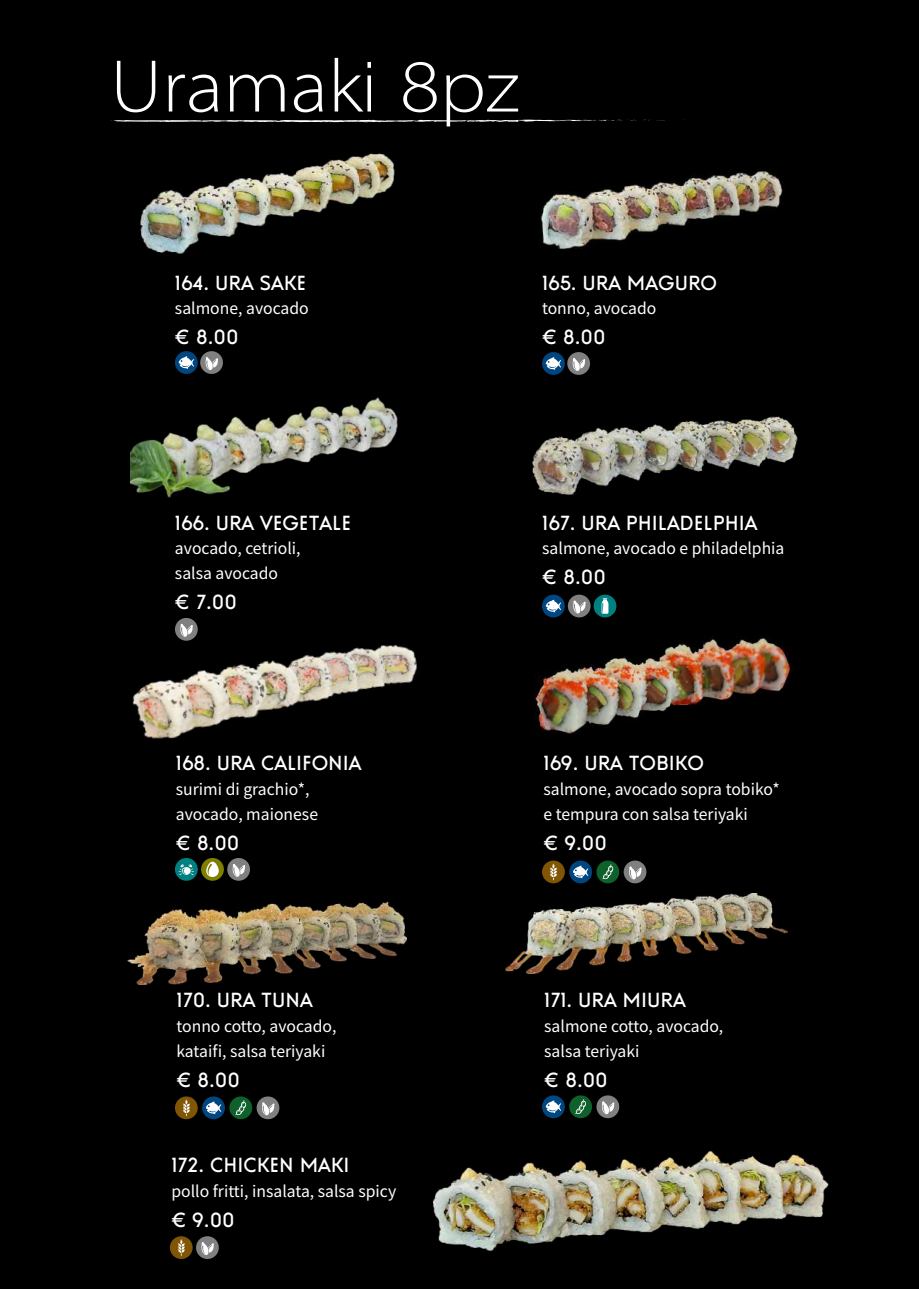
<style>
.page{position:relative;width:919px;height:1289px;background:#fff}
.page>*{position:absolute;margin:0;border:0;box-sizing:border-box;transform-origin:0 0}
.t1{font:75px "ZHSRXT GBK1 0";color:#fff}
.t2{font:21px "Universal Doomsday";color:#fff}
.t3{font:15.75px/24.8px "Source Han Sans CN";color:#fff}
</style>
<div class="page">
<div style="left:0;top:0;width:918px;height:1288px;background:#000"></div>
<img style="left:534px;top:612px;width:258px;height:122px">
<img style="left:540px;top:170px;width:243px;height:80px">
<img style="left:433px;top:1118px;width:396px;height:133px">
<img style="left:505px;top:893px;width:282px;height:80px">
<img style="left:127px;top:901px;width:279px;height:83px">
<img style="left:132px;top:618px;width:286px;height:121px">
<img style="left:532px;top:416px;width:266px;height:79px">
<img style="left:140px;top:153px;width:255px;height:101px">
<img style="left:131px;top:397px;width:267px;height:101px">
<svg style="left:110px;top:119px;width:555px;height:4px"></svg>
<div style="left:200px;top:351px;width:23px;height:23px;background:#808080;border-radius:50%"></div>
<svg style="left:205px;top:357px;width:13px;height:13px"></svg>
<div style="left:175px;top:351px;width:23px;height:23px;background:#004680;border-radius:50%"></div>
<svg style="left:179px;top:356px;width:15px;height:13px"></svg>
<div style="left:567px;top:352px;width:23px;height:23px;background:#808080;border-radius:50%"></div>
<svg style="left:572px;top:358px;width:13px;height:13px"></svg>
<div style="left:542px;top:352px;width:22px;height:23px;background:#004680;border-radius:50%"></div>
<svg style="left:545px;top:357px;width:16px;height:13px"></svg>
<div style="left:175px;top:618px;width:23px;height:22px;background:#808080;border-radius:50%"></div>
<svg style="left:180px;top:623px;width:13px;height:14px"></svg>
<div style="left:567px;top:594px;width:23px;height:23px;background:#808080;border-radius:50%"></div>
<svg style="left:573px;top:600px;width:13px;height:14px"></svg>
<div style="left:542px;top:594px;width:22px;height:23px;background:#004680;border-radius:50%"></div>
<svg style="left:545px;top:599px;width:16px;height:13px"></svg>
<svg style="left:593px;top:594px;width:23px;height:23px"></svg>
<svg style="left:601px;top:598px;width:7px;height:15px"></svg>
<div style="left:175px;top:858px;width:23px;height:22px;background:#008080;border-radius:50%"></div>
<svg style="left:178px;top:864px;width:16px;height:11px"></svg>
<div style="left:201px;top:858px;width:23px;height:22px;background:#808000;border-radius:50%"></div>
<svg style="left:206px;top:861px;width:13px;height:16px"></svg>
<svg style="left:207px;top:863px;width:5px;height:11px"></svg>
<div style="left:227px;top:858px;width:23px;height:22px;background:#808080;border-radius:50%"></div>
<svg style="left:232px;top:864px;width:13px;height:13px"></svg>
<div style="left:623px;top:860px;width:23px;height:23px;background:#808080;border-radius:50%"></div>
<svg style="left:629px;top:866px;width:12px;height:14px"></svg>
<div style="left:569px;top:860px;width:23px;height:23px;background:#004680;border-radius:50%"></div>
<svg style="left:573px;top:865px;width:15px;height:13px"></svg>
<div style="left:542px;top:860px;width:22px;height:23px;background:#805504;border-radius:50%"></div>
<svg style="left:550px;top:863px;width:7px;height:17px"></svg>
<div style="left:596px;top:860px;width:23px;height:23px;background:#0f612c;border-radius:50%"></div>
<svg style="left:602px;top:864px;width:11px;height:15px"></svg>
<div style="left:256px;top:1096px;width:23px;height:23px;background:#808080;border-radius:50%"></div>
<svg style="left:262px;top:1102px;width:12px;height:13px"></svg>
<div style="left:202px;top:1096px;width:23px;height:23px;background:#004680;border-radius:50%"></div>
<svg style="left:206px;top:1101px;width:15px;height:13px"></svg>
<div style="left:175px;top:1096px;width:23px;height:23px;background:#805504;border-radius:50%"></div>
<svg style="left:183px;top:1099px;width:7px;height:17px"></svg>
<div style="left:229px;top:1096px;width:23px;height:23px;background:#0f612c;border-radius:50%"></div>
<svg style="left:235px;top:1100px;width:11px;height:15px"></svg>
<div style="left:596px;top:1095px;width:23px;height:23px;background:#808080;border-radius:50%"></div>
<svg style="left:602px;top:1101px;width:12px;height:13px"></svg>
<div style="left:542px;top:1095px;width:22px;height:23px;background:#004680;border-radius:50%"></div>
<svg style="left:545px;top:1100px;width:16px;height:13px"></svg>
<div style="left:569px;top:1095px;width:23px;height:23px;background:#0f612c;border-radius:50%"></div>
<svg style="left:575px;top:1099px;width:11px;height:15px"></svg>
<div style="left:170px;top:1236px;width:23px;height:22px;background:#805504;border-radius:50%"></div>
<svg style="left:177px;top:1239px;width:8px;height:16px"></svg>
<div style="left:196px;top:1236px;width:23px;height:22px;background:#808080;border-radius:50%"></div>
<svg style="left:201px;top:1242px;width:13px;height:13px"></svg>
<h1 class="t1" style="left:110px;top:45px;width:410px">Uramaki 8pz</h1>
<h2 class="t2" style="left:175px;top:270px;width:133px">164. URA SAKE</h2>
<p class="t3" style="left:175px;top:296px;width:135px">salmone, avocado</p>
<h2 class="t2" style="left:175px;top:325px;width:65px">€ 8.00</h2>
<h2 class="t2" style="left:542px;top:270px;width:176px">165. URA MAGURO</h2>
<p class="t3" style="left:542px;top:296px;width:116px">tonno, avocado</p>
<h2 class="t2" style="left:542px;top:325px;width:65px">€ 8.00</h2>
<h2 class="t2" style="left:175px;top:510px;width:178px">166. URA VEGETALE</h2>
<p class="t3" style="left:175px;top:536px;width:127px">avocado, cetrioli, salsa avocado</p>
<h2 class="t2" style="left:175px;top:590px;width:63px">€ 7.00</h2>
<h2 class="t2" style="left:176px;top:751px;width:187px">168. URA CALIFONIA</h2>
<p class="t3" style="left:176px;top:777px;width:144px">surimi di grachio*, avocado, maionese</p>
<h2 class="t2" style="left:176px;top:830px;width:65px">€ 8.00</h2>
<h2 class="t2" style="left:176px;top:988px;width:138px">170. URA TUNA</h2>
<p class="t3" style="left:176px;top:1014px;width:161px">tonno cotto, avocado, kataifi, salsa teriyaki</p>
<h2 class="t2" style="left:176px;top:1067px;width:65px">€ 8.00</h2>
<h2 class="t2" style="left:171px;top:1153px;width:179px">172. CHICKEN MAKI</h2>
<p class="t3" style="left:171px;top:1179px;width:226px">pollo fritti, insalata, salsa spicy</p>
<h2 class="t2" style="left:171px;top:1207px;width:65px">€ 9.00</h2>
<h2 class="t2" style="left:542px;top:510px;width:216px">167. URA PHILADELPHIA</h2>
<p class="t3" style="left:542px;top:536px;width:244px">salmone, avocado e philadelphia</p>
<h2 class="t2" style="left:542px;top:565px;width:65px">€ 8.00</h2>
<h2 class="t2" style="left:543px;top:751px;width:162px">169. URA TOBIKO</h2>
<p class="t3" style="left:543px;top:777px;width:238px">salmone, avocado sopra tobiko* e tempura con salsa teriyaki</p>
<h2 class="t2" style="left:543px;top:830px;width:65px">€ 9.00</h2>
<h2 class="t2" style="left:544px;top:988px;width:143px">171. URA MIURA</h2>
<p class="t3" style="left:544px;top:1014px;width:181px">salmone cotto, avocado, salsa teriyaki</p>
<h2 class="t2" style="left:544px;top:1067px;width:65px">€ 8.00</h2>
</div>
